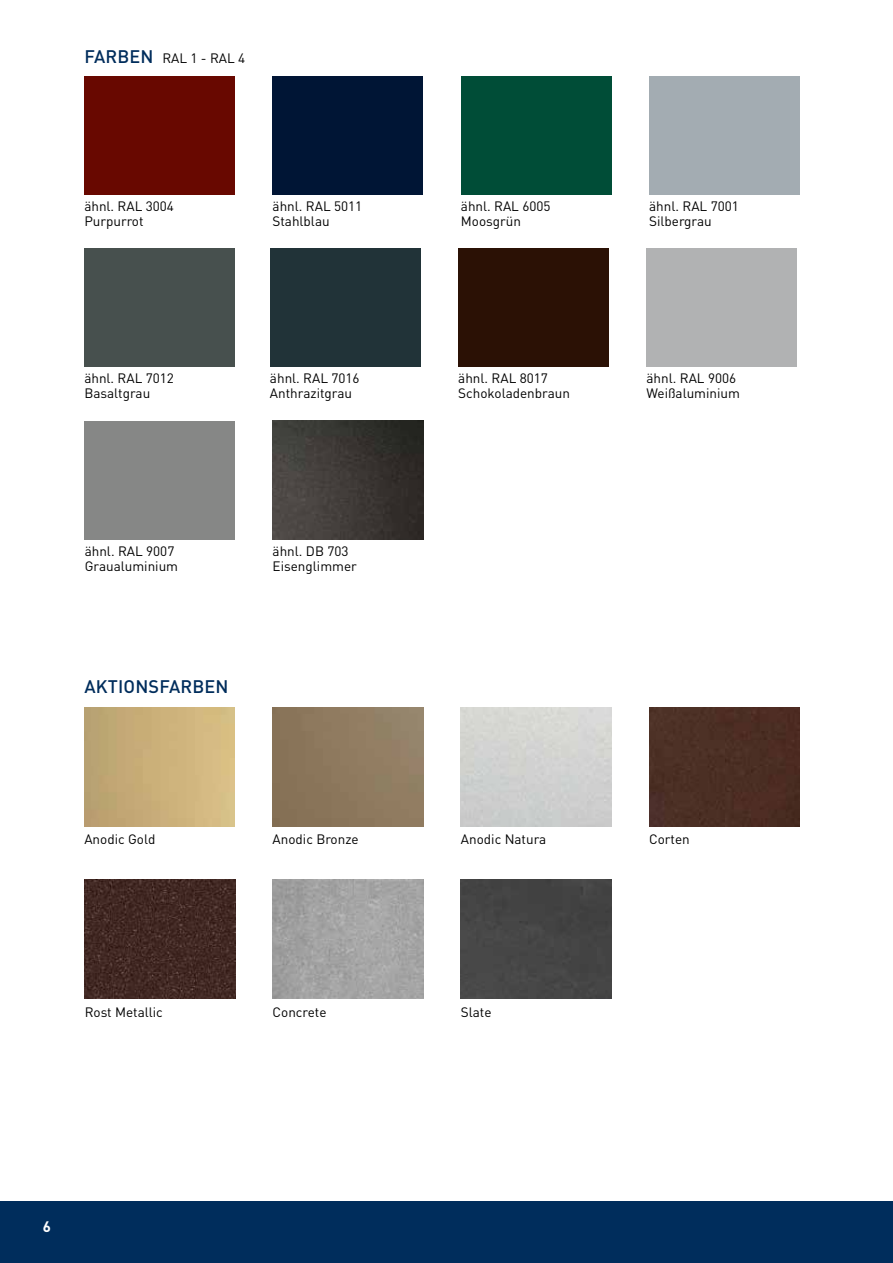
<style>
.page{position:relative;width:893px;height:1263px;background:#fff}
.page>*{position:absolute;margin:0;border:0;box-sizing:border-box;transform-origin:0 0}
.t1{font:500 18px "DIN Pro";letter-spacing:.01em;color:#002d5c}
.t2{font:700 15px "DIN Pro";color:#fff}
.t3{font:13.5px/15px "DIN Pro";color:#000}
.s1{font-weight:500;font-size:18px;color:#002d5c}
</style>
<div class="page">
<div style="left:0;top:1201px;width:893px;height:62px;background:#002d5c"></div>
<div style="left:84px;top:76px;width:151px;height:119px;background:#680800"></div>
<div style="left:649px;top:76px;width:151px;height:119px;background:#a3acb2"></div>
<div style="left:458px;top:248px;width:151px;height:119px;background:#2b1105"></div>
<img style="left:273px;top:421px;width:150px;height:118px">
<div style="left:461px;top:76px;width:150px;height:119px;background:#004d37"></div>
<div style="left:270px;top:248px;width:150px;height:119px;background:#213338"></div>
<div style="left:85px;top:421px;width:150px;height:118px;background:#868786"></div>
<div style="left:273px;top:76px;width:150px;height:119px;background:#001535"></div>
<div style="left:84px;top:248px;width:151px;height:119px;background:#47504e"></div>
<div style="left:646px;top:248px;width:151px;height:119px;background:#b1b2b3"></div>
<img style="left:273px;top:707px;width:150px;height:119px">
<img style="left:85px;top:880px;width:150px;height:119px">
<div style="left:649px;top:707px;width:151px;height:119px;background:#4b2e24"></div>
<div style="left:461px;top:880px;width:150px;height:119px;background:#454545"></div>
<img style="left:273px;top:880px;width:150px;height:119px">
<p class="t3" style="left:84px;top:50px;width:162px"><span class="s1">FARBEN</span> RAL 1 - RAL 4</p>
<p class="t3" style="left:461px;top:198px;width:91px">ähnl. RAL 6005<br>Moosgrün</p>
<p class="t3" style="left:84px;top:198px;width:91px">ähnl. RAL 3004<br>Purpurrot</p>
<p class="t3" style="left:649px;top:198px;width:91px">ähnl. RAL 7001<br>Silbergrau</p>
<p class="t3" style="left:273px;top:198px;width:91px">ähnl. RAL 5011<br>Stahlblau</p>
<p class="t3" style="left:270px;top:370px;width:91px">ähnl. RAL 7016<br>Anthrazitgrau</p>
<p class="t3" style="left:84px;top:370px;width:91px">ähnl. RAL 7012<br>Basaltgrau</p>
<p class="t3" style="left:646px;top:370px;width:95px">ähnl. RAL 9006<br>Weißaluminium</p>
<p class="t3" style="left:458px;top:371px;width:113px">ähnl. RAL 8017<br>Schokoladenbraun</p>
<p class="t3" style="left:85px;top:543px;width:95px">ähnl. RAL 9007<br>Graualuminium</p>
<h1 class="t1" style="left:84px;top:674px;width:146px">AKTIONSFARBEN</h1>
<p class="t3" style="left:273px;top:543px;width:86px">ähnl. DB 703<br>Eisenglimmer</p>
<p class="t3" style="left:84px;top:831px;width:73px">Anodic Gold</p>
<p class="t3" style="left:649px;top:831px;width:42px">Corten</p>
<p class="t3" style="left:273px;top:831px;width:88px">Anodic Bronze</p>
<p class="t3" style="left:461px;top:831px;width:87px">Anodic Natura</p>
<p class="t3" style="left:85px;top:1004px;width:80px">Rost Metallic</p>
<p class="t3" style="left:461px;top:1004px;width:32px">Slate</p>
<p class="t3" style="left:273px;top:1004px;width:55px">Concrete</p>
<p class="t2" style="left:43px;top:1216px;width:10px">6</p>
</div>
